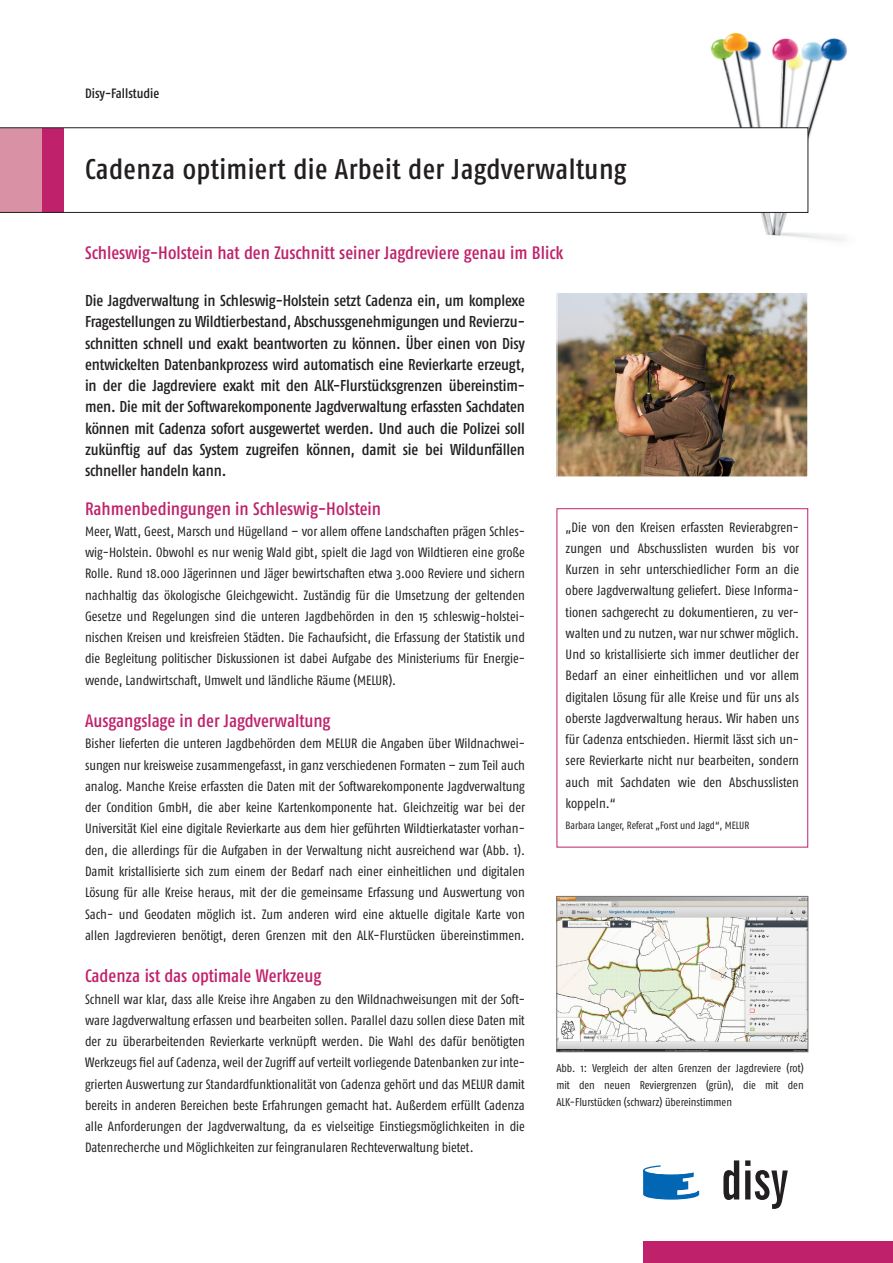
<style>
.page{position:relative;width:893px;height:1263px;background:#fff}
.page>*{position:absolute;margin:0;border:0;box-sizing:border-box;transform-origin:0 0}
.t1{font:700 extra-condensed 54px "News Gothic BT";color:#231f20}
.t2{font:500 28.5px "Fago Co";letter-spacing:.01em;color:#231f20}
.t3{font:500 18px "Fago Co";letter-spacing:-.005em;color:#bf216b}
.t4{font:500 15.75px/21.3px "Fago Co";letter-spacing:-.01em;color:#231f20;text-align:justify}
.t5{font:condensed 13.5px/21.3px "Fago OT";color:#231f20;text-align:justify}
.t6{font:500 13.5px "Fago Co";color:#231f20}
.t7{font:condensed 11.25px/17px "Fago OT";letter-spacing:-.005em;color:#231f20;text-align:justify}
.t8{font:condensed 10.5px "Fago OT";letter-spacing:-.005em;color:#231f20}
</style>
<div class="page">
<img style="left:688px;top:32px;width:160px;height:209px">
<svg style="left:0;top:128px;width:808px;height:85px"></svg>
<div style="left:557px;top:508px;width:251px;height:339px;border:1px solid #bf216b"></div>
<img style="left:559px;top:294px;width:247px;height:181px">
<div style="left:557px;top:292px;width:251px;height:185px;border:1px solid #fff"></div>
<div style="left:643px;top:1242px;width:250px;height:21px;background:#bf216b"></div>
<svg style="left:643px;top:1165px;width:57px;height:35px"></svg>
<img style="left:559px;top:898px;width:247px;height:152px">
<div style="left:557px;top:896px;width:251px;height:156px;border:1px solid #707173"></div>
<p class="t6" style="left:85px;top:85px;width:76px">Disy-Fallstudie</p>
<p class="t2" style="left:85px;top:152px;width:543px">Cadenza optimiert die Arbeit der Jagdverwaltung</p>
<p class="t3" style="left:85px;top:243px;width:480px">Schleswig-Holstein hat den Zuschnitt seiner Jagdreviere genau im Blick</p>
<p class="t4" style="left:85px;top:290px;width:441px">Die Jagdverwaltung in Schleswig-Holstein setzt Cadenza ein, um komplexe Fragestellungen zu Wildtierbestand, Abschussgenehmigungen und Revierzu&shy;schnitten schnell und exakt beantworten zu können. Über einen von Disy entwickelten Datenbankprozess wird automatisch eine Revierkarte erzeugt, in der die Jagdreviere exakt mit den ALK-Flurstücksgrenzen übereinstim&shy;men. Die mit der Softwarekomponente Jagdverwaltung erfassten Sachdaten können mit Cadenza sofort ausgewertet werden. Und auch die Polizei soll zukünftig auf das System zugreifen können, damit sie bei Wildunfällen schneller handeln kann.</p>
<p class="t3" style="left:85px;top:498px;width:298px">Rahmenbedingungen in Schleswig-Holstein</p>
<p class="t5" style="left:85px;top:520px;width:441px">Meer, Watt, Geest, Marsch und Hügelland – vor allem offene Landschaften prägen Schles&shy;wig-Holstein. Obwohl es nur wenig Wald gibt, spielt die Jagd von Wildtieren eine große Rolle. Rund 18.000 Jägerinnen und Jäger bewirtschaften etwa 3.000 Reviere und sichern nachhaltig das ökologische Gleichgewicht. Zuständig für die Umsetzung der geltenden Gesetze und Regelungen sind die unteren Jagdbehörden in den 15 schleswig-holstei&shy;nischen Kreisen und kreisfreien Städten. Die Fachaufsicht, die Erfassung der Statistik und die Begleitung politischer Diskussionen ist dabei Aufgabe des Ministeriums für Energie&shy;wende, Landwirtschaft, Umwelt und ländliche Räume (MELUR).</p>
<p class="t3" style="left:85px;top:710px;width:247px">Ausgangslage in der Jagdverwaltung</p>
<p class="t5" style="left:85px;top:733px;width:441px">Bisher lieferten die unteren Jagdbehörden dem MELUR die Angaben über Wildnachwei&shy;sungen nur kreisweise zusammengefasst, in ganz verschiedenen Formaten – zum Teil auch analog. Manche Kreise erfassten die Daten mit der Softwarekomponente Jagdverwaltung der Condition GmbH, die aber keine Kartenkomponente hat. Gleichzeitig war bei der Universität Kiel eine digitale Revierkarte aus dem hier geführten Wildtierkataster vorhan&shy;den, die allerdings für die Aufgaben in der Verwaltung nicht ausreichend war (Abb. 1).<br>Damit kristallisierte sich zum einem der Bedarf nach einer einheitlichen und digitalen Lösung für alle Kreise heraus, mit der die gemeinsame Erfassung und Auswertung von Sach- und Geodaten möglich ist. Zum anderen wird eine aktuelle digitale Karte von allen Jagdrevieren benötigt, deren Grenzen mit den ALK-Flurstücken übereinstimmen.</p>
<p class="t3" style="left:85px;top:966px;width:238px">Cadenza ist das optimale Werkzeug</p>
<p class="t5" style="left:85px;top:988px;width:441px">Schnell war klar, dass alle Kreise ihre Angaben zu den Wildnachweisungen mit der Soft&shy;ware Jagdverwaltung erfassen und bearbeiten sollen. Parallel dazu sollen diese Daten mit der zu überarbeitenden Revierkarte verknüpft werden. Die Wahl des dafür benötigten Werkzeugs fiel auf Cadenza, weil der Zugriff auf verteilt vorliegende Datenbanken zur inte&shy;grierten Auswertung zur Standardfunktionalität von Cadenza gehört und das MELUR damit bereits in anderen Bereichen beste Erfahrungen gemacht hat. Außerdem erfüllt Cadenza alle Anforderungen der Jagdverwaltung, da es vielseitige Einstiegsmöglichkeiten in die Datenrecherche und Möglichkeiten zur feingranularen Rechteverwaltung bietet.</p>
<p class="t5" style="left:566px;top:516px;width:235px">„Die von den Kreisen erfassten Revierabgren&shy;zungen und Abschusslisten wurden bis vor Kurzen in sehr unterschiedlicher Form an die obere Jagdverwaltung geliefert. Diese Informa&shy;tionen sachgerecht zu dokumentieren, zu ver&shy;walten und zu nutzen, war nur schwer möglich.<br>Und so kristallisierte sich immer deutlicher der Bedarf an einer einheitlichen und vor allem digitalen Lösung für alle Kreise und für uns als oberste Jagdverwaltung heraus. Wir haben uns für Cadenza entschieden. Hiermit lässt sich un&shy;sere Revierkarte nicht nur bearbeiten, sondern auch mit Sachdaten wie den Abschusslisten koppeln.“</p>
<p class="t8" style="left:566px;top:819px;width:185px">Barbara Langer, Referat „Forst und Jagd“, MELUR</p>
<p class="t7" style="left:556px;top:1059px;width:249px">Abb. 1: Vergleich der alten Grenzen der Jagdreviere (rot) mit den neuen Reviergrenzen (grün), die mit den ALK-Flurstücken (schwarz) übereinstimmen</p>
<p class="t1" style="left:721px;top:1147px;width:69px">disy</p>
</div>
